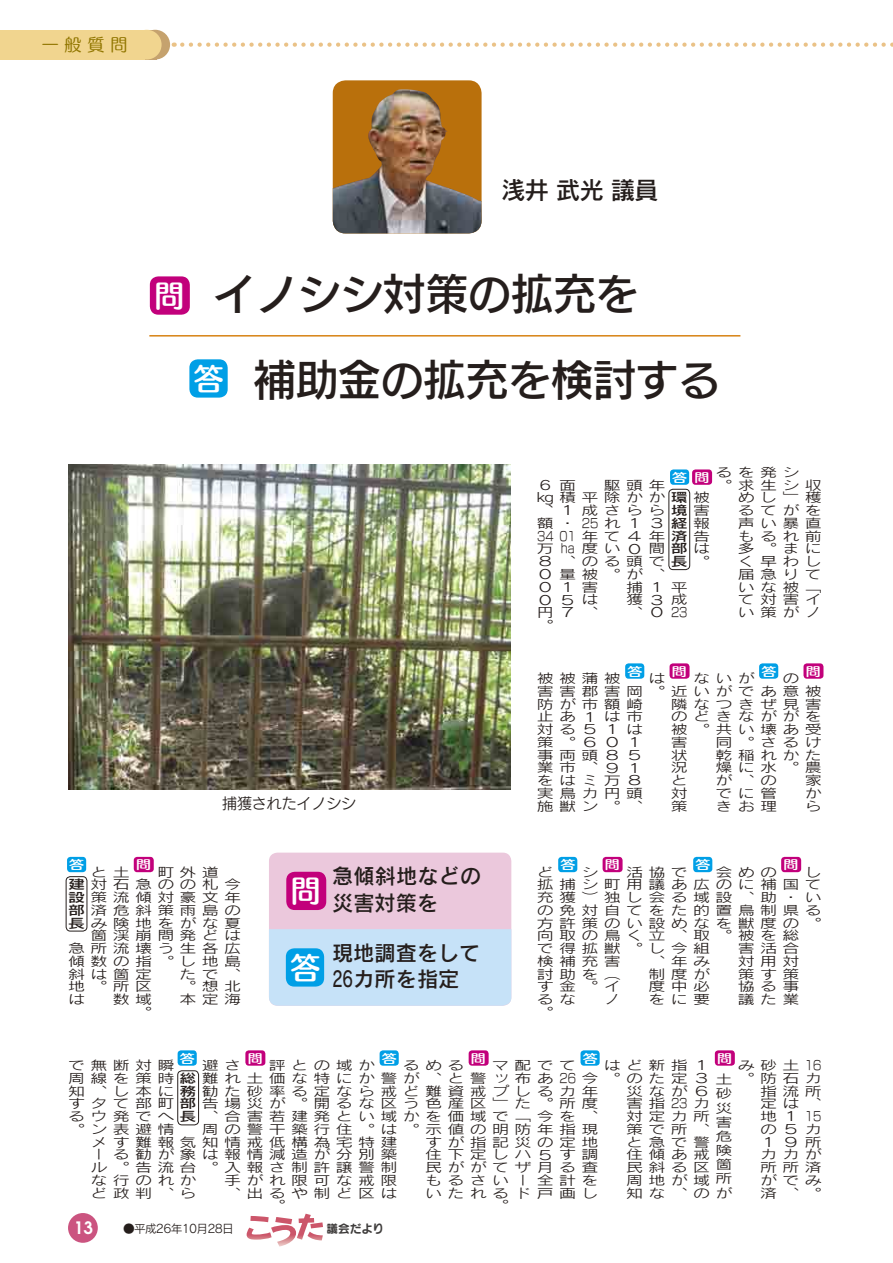
<style>
.page{position:relative;width:893px;height:1263px;background:#fff}
.page>*{position:absolute;margin:0;border:0;box-sizing:border-box;transform-origin:0 0}
.t1{font:42.45px/86.1px "New Rodin Pro DB";color:#251e1c}
.t2{font:29.7px "Humming Std B";color:#fff}
.t3{font:23.4px "New Rodin Pro DB";color:#251e1c}
.t4{font:21.3px/26.5px "Rodin Pro DB";color:#251e1c}
.t5{font:16.95px "Humming Std M";color:#917600}
.t6{font:600 16.95px "Avant Garde";color:#fff}
.t7{font:14.85px "New Rodin Pro M";color:#251e1c}
.t8{font:12.75px/12.8px "Rodin Pro M";letter-spacing:.31em;color:#251e1c;text-align:right;scale:1.33 1}
.t9{font:12.75px "New Rodin Pro M";color:#251e1c;scale:.8 1}
.t10{font:11.85px "Humming Std B";color:#fff;scale:1.25 1}
.t11{font:11.7px "Rodin Pro M";letter-spacing:-.06em;color:#251e1c}
.t12{font:11.7px "Seurat Pro B";letter-spacing:-.005em;color:#3f3d3c}
.s1{font-family:"Rodin Pro DB"}
.s2{font-family:"New Rodin Pro M"}
</style>
<div class="page">
<svg style="left:182px;top:43px;width:711px;height:4px"></svg>
<div style="left:140px;top:30px;width:30px;height:30px;background:#c5a26e;border-radius:50%"></div>
<div style="left:132px;top:30px;width:30px;height:30px;background:#f1d58f;border-radius:50%"></div>
<div style="left:0;top:30px;width:145px;height:30px;background:#f1d58f"></div>
<div style="left:333px;top:80px;width:149px;height:153px;background:#b9700c;border-radius:13px"></div>
<img style="left:333px;top:89px;width:149px;height:144px">
<hr style="left:149px;top:335px;width:591px;height:2px;background:#d78213">
<div style="left:150px;top:276px;width:40px;height:39px;background:#c2007b;border-radius:9px"></div>
<div style="left:189px;top:359px;width:39px;height:39px;background:#009fe6;border-radius:9px"></div>
<div style="left:692px;top:469px;width:20px;height:16px;background:#c2007b;border-radius:3px"></div>
<div style="left:803px;top:663px;width:20px;height:16px;background:#c2007b;border-radius:3px"></div>
<div style="left:670px;top:469px;width:19px;height:16px;background:#009fe6;border-radius:3px"></div>
<div style="left:669px;top:489px;width:21px;height:81px;border:1px solid #251e1c;border-radius:4px"></div>
<img style="left:68px;top:465px;width:442px;height:325px">
<div style="left:759px;top:663px;width:19px;height:16px;background:#009fe6;border-radius:3px"></div>
<div style="left:625px;top:663px;width:19px;height:16px;background:#009fe6;border-radius:3px"></div>
<div style="left:715px;top:1050px;width:20px;height:16px;background:#c2007b;border-radius:3px"></div>
<div style="left:469px;top:1050px;width:20px;height:16px;background:#c2007b;border-radius:3px"></div>
<div style="left:245px;top:1050px;width:20px;height:16px;background:#c2007b;border-radius:3px"></div>
<div style="left:580px;top:1050px;width:20px;height:16px;background:#009fe6;border-radius:3px"></div>
<div style="left:380px;top:1050px;width:19px;height:16px;background:#009fe6;border-radius:3px"></div>
<div style="left:178px;top:1050px;width:19px;height:16px;background:#009fe6;border-radius:3px"></div>
<div style="left:269px;top:853px;width:242px;height:153px;background:#ebc8dc;border-radius:9px"></div>
<div style="left:269px;top:929px;width:242px;height:77px;background:#c6e2f8"></div>
<div style="left:286px;top:872px;width:40px;height:38px;background:#c2007b;border-radius:9px"></div>
<div style="left:286px;top:948px;width:38px;height:38px;background:#009fe6;border-radius:9px"></div>
<div style="left:670px;top:663px;width:19px;height:16px;background:#c2007b;border-radius:3px"></div>
<div style="left:603px;top:857px;width:20px;height:15px;background:#c2007b;border-radius:3px"></div>
<div style="left:134px;top:857px;width:20px;height:15px;background:#c2007b;border-radius:3px"></div>
<div style="left:558px;top:857px;width:19px;height:15px;background:#009fe6;border-radius:3px"></div>
<div style="left:67px;top:857px;width:19px;height:15px;background:#009fe6;border-radius:3px"></div>
<div style="left:781px;top:857px;width:20px;height:15px;background:#c2007b;border-radius:3px"></div>
<div style="left:693px;top:857px;width:19px;height:15px;background:#009fe6;border-radius:3px"></div>
<div style="left:178px;top:1070px;width:21px;height:55px;border:1px solid #251e1c;border-radius:4px"></div>
<div style="left:66px;top:876px;width:21px;height:55px;border:1px solid #251e1c;border-radius:4px"></div>
<svg style="left:247px;top:1214px;width:76px;height:32px"></svg>
<div style="left:68px;top:1213px;width:30px;height:30px;background:#cb5480;border-radius:50%"></div>
<h3 class="t5" style="left:42px;top:32px;width:87px">一 般 質 問</h3>
<h3 class="t3" style="left:502px;top:170px;width:158px">浅井 武光 議員</h3>
<h2 class="t2" style="left:154px;top:273px;width:31px">問</h2>
<h1 class="t1" style="left:253px;top:247px;width:469px;text-indent:-40px">イノシシ対策の拡充を<br>補助金の拡充を検討する</h1>
<h2 class="t2" style="left:194px;top:357px;width:31px">答</h2>
<p class="t7" style="left:222px;top:791px;width:135px">捕獲されたイノシシ</p>
<p class="t8" style="left:715px;top:465px;width:65px">るを発シ</p>
<p class="t10" style="left:672px;top:468px;width:13px">答</p>
<p class="t10" style="left:694px;top:468px;width:13px">問</p>
<p class="t8" style="left:738px;top:478px;width:65px;text-align:justify;text-indent:-22px">。求生シ収めし」穫るてがを声い暴直もるれ前多。まにく早わし届急りていな被「て対害イい策がノ</p>
<p class="t8" style="left:604px;top:478px;width:48px">駆頭年</p>
<p class="t8" style="left:539px;top:478px;width:10px">6</p>
<p class="t8" style="left:559px;top:478px;width:14px">面</p>
<p class="t8" style="left:537px;top:491px;width:132px">㎏積平除かか<span class="s1">環</span>被、１成さらら<span class="s1">境</span>害額・<span class="s2">25</span> れ１３<span class="s1">経</span>報<br><span class="s2">01</span> 年て４年<span class="s1">済</span>告<br>度い０間<span class="s1">部</span>は<br>８、のる頭で<span class="s1">長</span>。</p>
<p class="t8" style="left:626px;top:580px;width:48px;text-align:justify">捕１平獲３成、０ <span class="s2">23</span></p>
<p class="t9" style="left:537px;top:525px;width:22px">34</p>
<p class="t8" style="left:537px;top:542px;width:14px">万</p>
<p class="t9" style="left:561px;top:538px;width:19px">ha</p>
<p class="t8" style="left:537px;top:567px;width:98px;text-align:left">０量被。が、<br>０１害<br>０５は<br>円７、</p>
<p class="t8" style="left:537px;top:618px;width:14px">。</p>
<p class="t10" style="left:627px;top:662px;width:13px">答</p>
<p class="t10" style="left:761px;top:662px;width:13px">答</p>
<p class="t10" style="left:672px;top:662px;width:13px">問</p>
<p class="t10" style="left:806px;top:662px;width:13px">問</p>
<p class="t8" style="left:693px;top:671px;width:48px">ないが</p>
<p class="t8" style="left:537px;top:671px;width:65px">被被蒲被</p>
<p class="t8" style="left:648px;top:671px;width:14px">は</p>
<p class="t8" style="left:782px;top:671px;width:14px">の</p>
<p class="t8" style="left:537px;top:684px;width:216px">害害郡害岡。近いがであ意被隣なつきぜ見害<br>のどきなががを<br>被。共い壊あ受<br>同。さるけ<br>乾稲れかた<br>燥に水。農<br>家<br>か<br>ら</p>
<p class="t8" style="left:537px;top:697px;width:81px;text-align:justify">防が市額崎止あ１は市対る５１は策。６０１事両頭８５業市、９１をはミ万８実鳥カ円頭施獣ン。、</p>
<p class="t8" style="left:671px;top:735px;width:14px;text-align:justify">害状況と対策</p>
<p class="t8" style="left:715px;top:773px;width:48px;text-align:justify">が、のでに管きお理</p>
<p class="t10" style="left:69px;top:856px;width:13px">答</p>
<p class="t10" style="left:136px;top:856px;width:13px">問</p>
<p class="t10" style="left:560px;top:856px;width:13px">答</p>
<p class="t10" style="left:605px;top:856px;width:13px">問</p>
<p class="t10" style="left:695px;top:856px;width:13px">答</p>
<p class="t10" style="left:783px;top:856px;width:13px">問</p>
<p class="t8" style="left:90px;top:865px;width:31px">と土</p>
<p class="t8" style="left:157px;top:865px;width:48px">町外道</p>
<p class="t8" style="left:626px;top:865px;width:48px">活協で</p>
<p class="t8" style="left:715px;top:865px;width:48px">会めの</p>
<h2 class="t2" style="left:291px;top:869px;width:31px">問</h2>
<h3 class="t4" style="left:332px;top:862px;width:151px">急傾斜地などの災害対策を</h3>
<p class="t8" style="left:537px;top:865px;width:14px">ど</p>
<p class="t8" style="left:805px;top:865px;width:14px">し</p>
<p class="t8" style="left:537px;top:878px;width:216px">拡捕シ町用議あ広のに補国て</p>
<p class="t8" style="left:537px;top:890px;width:216px">充獲）独し会る域設、助・い</p>
<p class="t8" style="left:537px;top:903px;width:216px">の免対自てをた的置鳥制県る</p>
<p class="t8" style="left:537px;top:916px;width:216px">方許策のい設めなを獣度の。</p>
<p class="t8" style="left:537px;top:929px;width:199px">向取の鳥く立、取。被を総</p>
<p class="t8" style="left:738px;top:941px;width:48px">害活合</p>
<p class="t8" style="left:738px;top:954px;width:48px">対用対</p>
<p class="t8" style="left:738px;top:967px;width:48px">策す策</p>
<p class="t8" style="left:738px;top:980px;width:48px">協る事</p>
<p class="t8" style="left:738px;top:992px;width:48px">議た業</p>
<p class="t8" style="left:581px;top:865px;width:14px">シ</p>
<p class="t8" style="left:68px;top:878px;width:132px"><span class="s1">建</span>対石急のの札今<span class="s1">設</span>策流傾対豪文年<span class="s1">部</span>済危斜策雨島の<span class="s1">長</span>み険地をがな夏箇渓崩問発どは<br>急所流壊う生各広傾数の指。し地島たで、<br>。想北<br>本定海</p>
<p class="t8" style="left:648px;top:941px;width:48px;text-align:justify;text-indent:-112px">で得拡獣。し今組、年み制度が度中必をに要</p>
<h2 class="t2" style="left:290px;top:945px;width:31px">答</h2>
<h3 class="t4" style="left:332px;top:938px;width:150px">現地調査をして<br>26カ所を指定</h3>
<p class="t8" style="left:537px;top:954px;width:65px">検補充害討助を（す金。イノ</p>
<p class="t8" style="left:68px;top:967px;width:65px">斜は箇定地。所区数域<br>。</p>
<p class="t8" style="left:537px;top:992px;width:31px">るな</p>
<p class="t8" style="left:68px;top:992px;width:14px">は</p>
<p class="t8" style="left:537px;top:1005px;width:14px">。</p>
<p class="t10" style="left:180px;top:1049px;width:13px">答</p>
<p class="t10" style="left:248px;top:1049px;width:13px">問</p>
<p class="t10" style="left:382px;top:1049px;width:13px">答</p>
<p class="t10" style="left:471px;top:1049px;width:13px">問</p>
<p class="t10" style="left:583px;top:1049px;width:13px">答</p>
<p class="t10" style="left:717px;top:1049px;width:13px">問</p>
<p class="t8" style="left:68px;top:1058px;width:568px">み砂土 <span class="s2">16<br></span>周線を策時<span class="s1">総</span>難れ土価な特にか警が、と警ッ布あ<span class="s2">26</span> 今。のた定３土。防石カ指流所<br>定は、<br>地１ <span class="s2">15<br></span>の５カ<br>１９所<br>カカが<br>所所済<br>がでみ<br>済、。</p>
<p class="t8" style="left:68px;top:1058px;width:81px">で無断対瞬</p>
<p class="t8" style="left:202px;top:1058px;width:31px">避さ</p>
<p class="t8" style="left:269px;top:1058px;width:81px">評との域か</p>
<p class="t8" style="left:604px;top:1052px;width:81px;line-height:25.5px">はど新指１災なが６</p>
<p class="t8" style="left:626px;top:1097px;width:65px;text-align:justify">害指 <span class="s2">23</span> カ対定カ所策で所、と急で警住傾あ戒民斜る区周地が域</p>
<p class="t8" style="left:403px;top:1058px;width:48px">るめる</p>
<p class="t8" style="left:492px;top:1058px;width:65px">マ配でて</p>
<p class="t8" style="left:68px;top:1084px;width:400px">知、し本に<span class="s1">務</span>勧た砂率る定なら戒ど難資戒プしるカ年すタて部町<span class="s1">部</span>告場災が。開るな区う色産区」た。所度るウ発でへ<span class="s1">長</span>、合害若建発とい域かを価域で「今を、周の警干築行住。は。示値の明防年指現<br>すが指記災の定地<br>住下定しハ５す調<br>民ががてザ月る査<br>もるさいー全計を<br>いたれるド戸画し</p>
<p class="t8" style="left:626px;top:1086px;width:81px;line-height:14.1px">砂<br>災<br>害<br>危<br>険<br>箇<br>所<br>知な、のが</p>
<p class="t8" style="left:68px;top:1122px;width:81px">。ン表避情</p>
<p class="t8" style="left:90px;top:1135px;width:232px">メす難報気知情戒低構為宅特建ーる勧が象は報情減造が分別築ル。告流台。入報さ制許譲警制手がれ限可な戒限<br>、出るや制ど区は</p>
<p class="t8" style="left:90px;top:1173px;width:81px;text-align:left">な行のれかど政判、ら</p>
<p class="t8" style="left:269px;top:1199px;width:14px">。</p>
<p class="t8" style="left:492px;top:1199px;width:14px">。</p>
<h3 class="t6" style="left:74px;top:1217px;width:21px">13</h3>
<p class="t11" style="left:123px;top:1221px;width:112px">●平成26年10月28日</p>
<p class="t12" style="left:326px;top:1221px;width:59px">議会だより</p>
</div>
